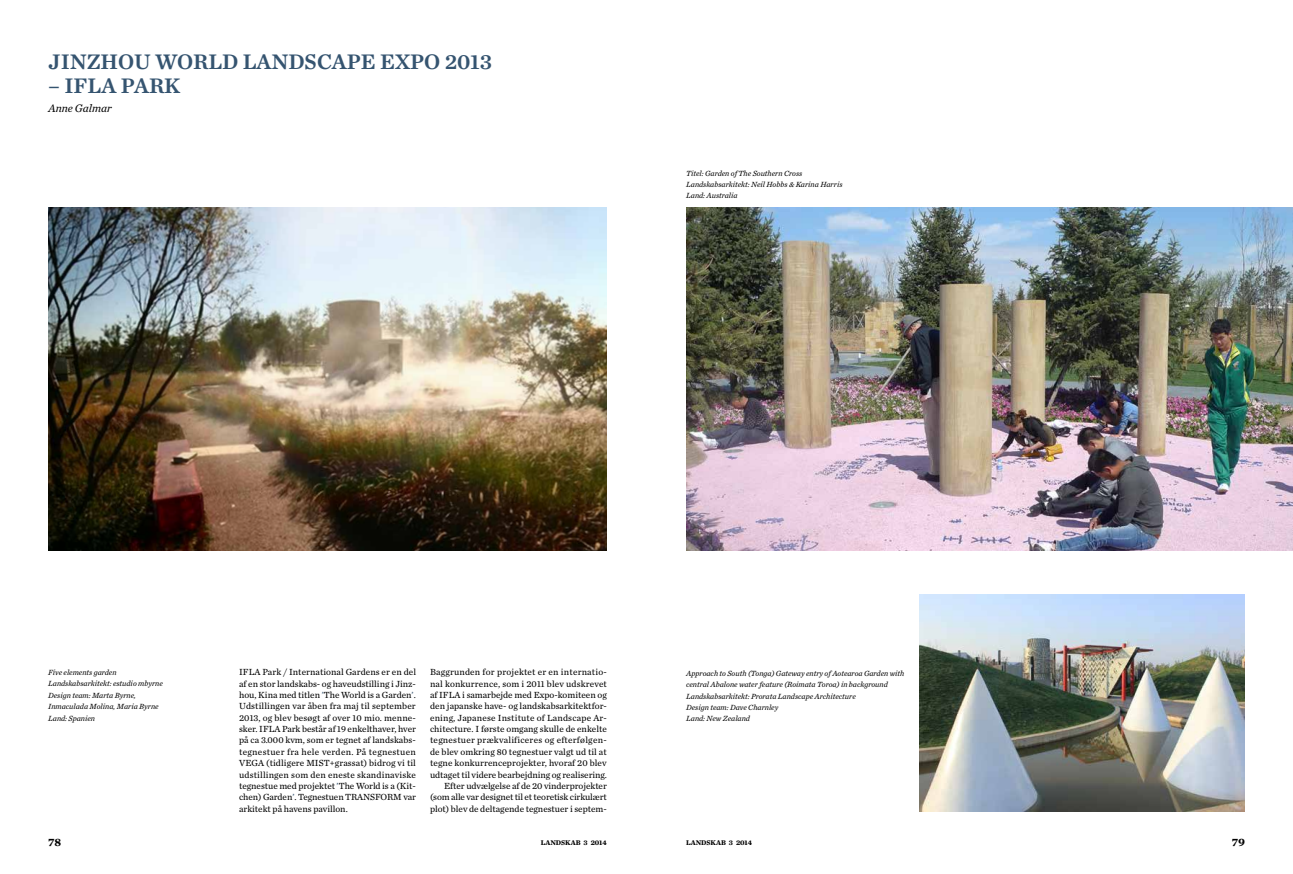
<style>
.page{position:relative;width:1293px;height:874px;background:#fff}
.page>*{position:absolute;margin:0;border:0;box-sizing:border-box;transform-origin:0 0}
.t1{font:22px "Chronicle Text G2 Semi";color:#355470}
.t2{font:italic 11.3px "Chronicle Text G2";color:#000}
.t3{font:700 11.3px "Chronicle Text G2";color:#000}
.t4{font:9.2px/11.3px "Chronicle Text G2";letter-spacing:.005em;color:#000;text-align:justify}
.t5{font:italic 7.8px/11.3px "Chronicle Text G2";color:#000}
.t6{font:700 7.1px "Chronicle Text G2";color:#000}
.s1{color:#355470}
</style>
<div class="page">
<img style="left:686px;top:207px;width:607px;height:343px">
<img style="left:48px;top:207px;width:559px;height:343px">
<img style="left:920px;top:594px;width:324px;height:217px">
<h1 class="t1" style="left:48px;top:44px;width:445px">JINZHOU WORLD LANDSCAPE EXPO 2013</h1>
<h1 class="t1" style="left:48px;top:68px;width:134px">– IFLA PARK</h1>
<p class="t2" style="left:48px;top:99px;width:65px">Anne Galmar</p>
<p class="t5" style="left:686px;top:167px;width:158px">Titel: Garden of The Southern Cross<br>Landskabsarkitekt: Neil Hobbs &amp; Karina Harris<br>Land: Australia</p>
<p class="t4" style="left:239px;top:665px;width:178px">IFLA Park / International Gardens er en del af en stor landskabs- og haveudstilling i Jinz&shy;hou, Kina med titlen <span class="s1">’</span>The World is a Garden<span class="s1">’</span>.<br>Udstillingen var åben fra maj til september 2013, og blev besøgt af over 10 mio. menne&shy;sker. IFLA Park består af 19 enkelthaver, hver på ca 3.000 kvm, som er tegnet af landskabs&shy;tegnestuer fra hele verden. På tegnestuen VEGA (tidligere MIST+grassat) bidrog vi til udstillingen som den eneste skandinaviske tegnestue med projektet <span class="s1">’</span>The World is a (Kit&shy;chen) Garden<span class="s1">’</span>. Tegnestuen TRANSFORM var arkitekt på havens pavillon.</p>
<p class="t4" style="left:430px;top:665px;width:178px;text-align:right">Baggrunden for projektet er en internatio&shy;nal konkurrence, som i 2011 blev udskrevet af IFLA i samarbejde med Expo-komiteen og den japanske have- og landskabsarkitektfor&shy;ening, Japanese Institute of Landscape Ar&shy;chitecture. I første omgang skulle de enkelte tegnestuer prækvalificeres og efterfølgen&shy;de blev omkring 80 tegnestuer valgt ud til at tegne konkurrenceprojekter, hvoraf 20 blev udtaget til videre bearbejdning og realisering.<br>Efter udvælgelse af de 20 vinderprojekter (som alle var designet til et teoretisk cirkulært plot) blev de deltagende tegnestuer i septem-</p>
<p class="t5" style="left:48px;top:666px;width:116px">Five elements garden<br>Landskabsarkitekt: estudio mbyrne<br>Design team: Marta Byrne,<br>Inmaculada Molina, Maria Byrne<br>Land: Spanien</p>
<p class="t5" style="left:686px;top:667px;width:220px">Approach to South (Tonga) Gateway entry of Aotearoa Garden with central Abalone water feature (Roimata Toroa) in background Landskabsarkitekt: Prorata Landscape Architecture<br>Design team: Dave Charnley<br>Land: New Zealand</p>
<p class="t3" style="left:48px;top:832px;width:15px">78</p>
<p class="t6" style="left:541px;top:836px;width:67px">LANDSKAB 3 2014</p>
<p class="t6" style="left:686px;top:836px;width:67px">LANDSKAB 3 2014</p>
<p class="t3" style="left:1231px;top:832px;width:15px">79</p>
</div>
